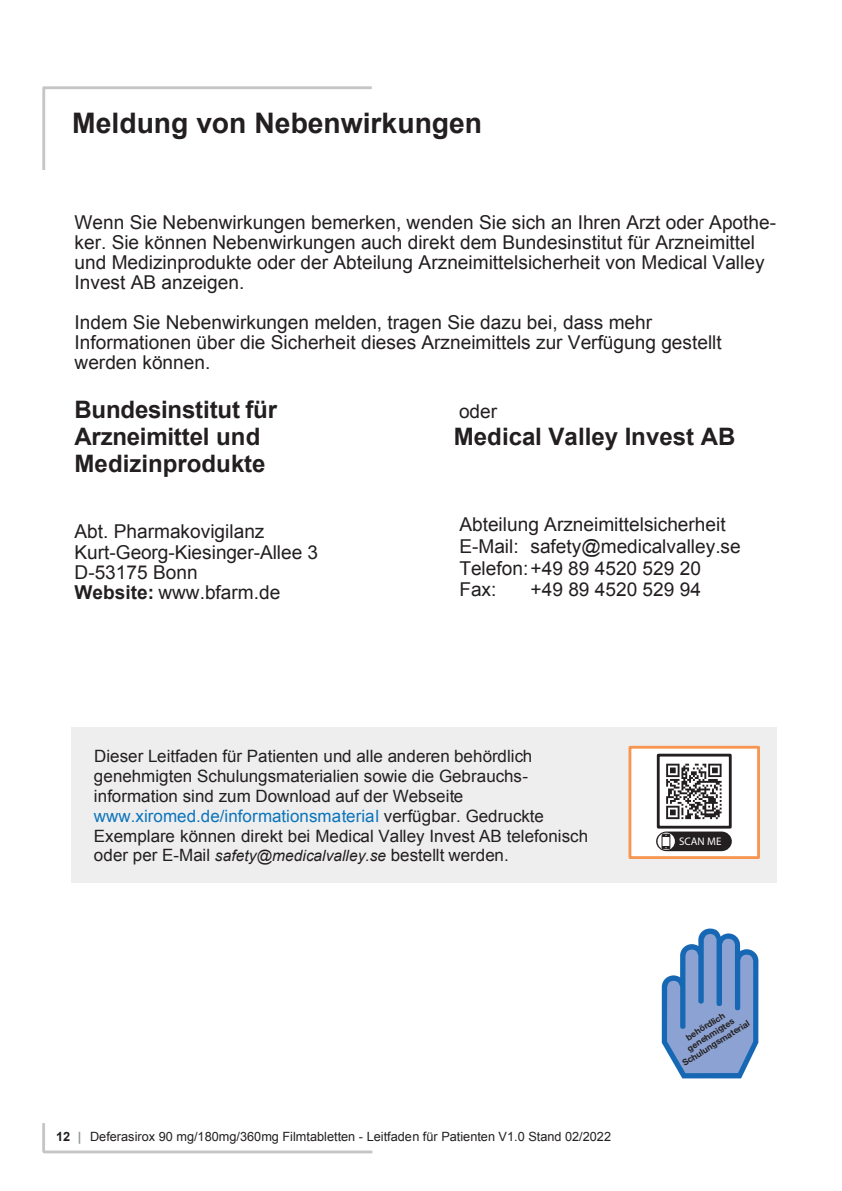
<style>
.page{position:relative;width:842px;height:1191px;background:#fff}
.page>*{position:absolute;margin:0;border:0;box-sizing:border-box;transform-origin:0 0}
.t1{font:700 28.2px "Arial";color:#231f20}
.t2{font:700 24px/27.2px "Arial";letter-spacing:-.005em;color:#231f20}
.t3{font:19px/20px "Arial";color:#231f20}
.t4{font:17px/19.8px "Arial";letter-spacing:.005em;color:#231f20}
.t5{font:12.8px "Arial";color:#231f20}
.t6{font:11px "Myriad Pro";color:#fff}
.t7{font:700 8.8px/9.8px "Helvetica Neue LT Std";color:#231f20;text-align:center}
.s1{font-weight:700}
.s2{color:#0b74bb}
.s3{font-style:italic;font-size:15.6px}
.s4{font-weight:700;color:#939595}
</style>
<div class="page">
<svg style="left:42px;top:1123px;width:331px;height:31px"></svg>
<svg style="left:42px;top:86px;width:330px;height:84px"></svg>
<div style="left:71px;top:726px;width:705px;height:156px;background:#eeeeef"></div>
<div style="left:630px;top:747px;width:128px;height:110px;background:#fff"></div>
<div style="left:628px;top:746px;width:132px;height:113px;border:3px solid #f79650"></div>
<div style="left:657px;top:753px;width:75px;height:75px;border:3px solid #231f20"></div>
<svg style="left:656px;top:831px;width:76px;height:20px"></svg>
<svg style="left:657px;top:832px;width:18px;height:18px"></svg>
<svg style="left:662px;top:833px;width:1px;height:16px"></svg>
<svg style="left:663px;top:726px;width:94px;height:157px"></svg>
<svg style="left:662px;top:928px;width:96px;height:150px"></svg>
<h1 class="t1" style="left:72px;top:104px;width:412px">Meldung von Nebenwirkungen</h1>
<p class="t3" style="left:75px;top:213px;width:703px">Wenn Sie Nebenwirkungen bemerken, wenden Sie sich an Ihren Arzt oder Apothe&shy;ker. Sie können Nebenwirkungen auch direkt dem Bundesinstitut für Arzneimittel und Medizinprodukte oder der Abteilung Arzneimittelsicherheit von Medical Valley Invest AB anzeigen.</p>
<p class="t3" style="left:75px;top:313px;width:649px">Indem Sie Nebenwirkungen melden, tragen Sie dazu bei, dass mehr<br>Informationen über die Sicherheit dieses Arzneimittels zur Verfügung gestellt werden können.</p>
<p class="t2" style="left:75px;top:396px;width:204px">Bundesinstitut für<br>Arzneimittel und<br>Medizinprodukte</p>
<p class="t3" style="left:459px;top:401px;width:40px">oder</p>
<p class="t2" style="left:454px;top:424px;width:283px">Medical Valley Invest AB</p>
<p class="t3" style="left:75px;top:521px;width:245px">Abt. Pharmakovigilanz<br>Kurt-Georg-Kiesinger-Allee 3<br>D-53175 Bonn<br><span class="s1">Website:</span> www.bfarm.de</p>
<p class="t3" style="left:459px;top:514px;width:283px;line-height:21.6px">Abteilung Arzneimittelsicherheit<br>E-Mail: safety@medicalvalley.se<br>Telefon:+49 89 4520 529 20<br>Fax:</p>
<p class="t3" style="left:530px;top:580px;width:172px">+49 89 4520 529 94</p>
<p class="t4" style="left:94px;top:746px;width:496px">Dieser Leitfaden für Patienten und alle anderen behördlich genehmigten Schulungsmaterialien sowie die Gebrauchs&shy;information sind zum Download auf der Webseite <span class="s2">www.xiromed.de/informationsmaterial</span> verfügbar. Gedruckte Exemplare können direkt bei Medical Valley Invest AB telefonisch oder per E-Mail <span class="s3">safety@medicalvalley.se</span> bestellt werden.</p>
<p class="t5" style="left:56px;top:1128px;width:556px"><span class="s1">12</span> <span class="s4">|</span> Deferasirox 90 mg/180mg/360mg Filmtabletten - Leitfaden für Patienten V1.0 Stand 02/2022</p>
<p class="t6" style="left:679px;top:835px;width:44px">SCAN ME</p>
<p class="t7" style="left:670px;top:1042px;width:79px;rotate:-32deg">behördlich genehmigtes<br>Schulungsmaterial</p>
</div>
